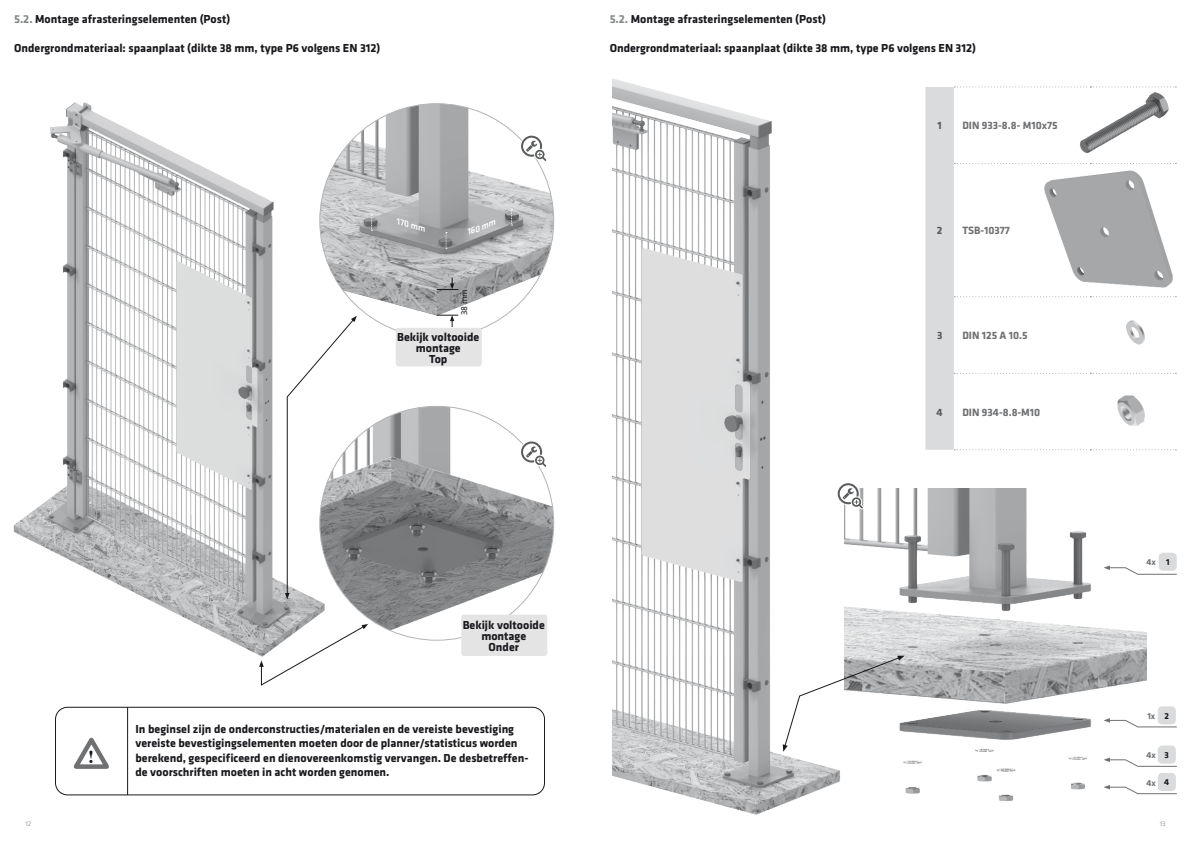
<style>
.page{position:relative;width:1191px;height:842px;background:#fff}
.page>*{position:absolute;margin:0;border:0;box-sizing:border-box;transform-origin:0 0}
.t1{font:700 18px "Times";color:#1a181c}
.t2{font:700 12px/11px "Klavika";color:#1a181c;text-align:center}
.t3{font:700 11px "Klavika";color:#707173}
.t4{font:700 11px "Klavika";color:#595a5b}
.t5{font:italic 500 9px "Klavika";color:#fff}
.t6{font:700 9px "Klavika";color:#707173}
.t7{font:9px "Klavika";color:#1a181c}
.t8{font:700 9px "Klavika";color:#1a181c}
.t9{font:7px "Klavika";color:#9d9fa0}
.s1{color:#87898a}
.s2{color:#1a181c}
</style>
<div class="page">
<img style="left:13px;top:102px;width:376px;height:553px">
<img style="left:320px;top:104px;width:234px;height:234px;border-radius:117px">
<svg style="left:285px;top:316px;width:72px;height:283px"></svg>
<svg style="left:259px;top:624px;width:109px;height:62px"></svg>
<svg style="left:437px;top:277px;width:21px;height:13px"></svg>
<svg style="left:437px;top:315px;width:21px;height:12px"></svg>
<svg style="left:446px;top:232px;width:1px;height:17px"></svg>
<svg style="left:511px;top:209px;width:1px;height:17px"></svg>
<svg style="left:371px;top:214px;width:1px;height:17px"></svg>
<div style="left:520px;top:135px;width:23px;height:23px;border:3px solid #fff;border-radius:50%"></div>
<svg style="left:522px;top:137px;width:19px;height:19px"></svg>
<div style="left:521px;top:136px;width:21px;height:21px;border:2px solid #595a5b;border-radius:50%"></div>
<svg style="left:526px;top:141px;width:21px;height:22px"></svg>
<div style="left:55px;top:707px;width:490px;height:88px;border:1px solid #1a181c;border-radius:12px"></div>
<hr style="left:127px;top:707px;width:1px;height:88px;background:#1a181c">
<svg style="left:73px;top:737px;width:36px;height:32px"></svg>
<img style="left:320px;top:406px;width:234px;height:234px;border-radius:117px">
<div style="left:520px;top:440px;width:23px;height:23px;border:3px solid #fff;border-radius:50%"></div>
<svg style="left:522px;top:442px;width:19px;height:19px"></svg>
<div style="left:521px;top:441px;width:21px;height:21px;border:2px solid #595a5b;border-radius:50%"></div>
<svg style="left:526px;top:446px;width:21px;height:23px"></svg>
<div style="left:396px;top:328px;width:86px;height:38px;background:#e4e4e5;border-radius:3px"></div>
<div style="left:461px;top:615px;width:86px;height:41px;background:#e4e4e5;border-radius:3px"></div>
<svg style="left:925px;top:86px;width:251px;height:364px"></svg>
<img style="left:1107px;top:309px;width:61px;height:51px">
<img style="left:855px;top:489px;width:291px;height:312px">
<img style="left:612px;top:78px;width:243px;height:737px">
<svg style="left:782px;top:656px;width:122px;height:96px"></svg>
<div style="left:1157px;top:706px;width:18px;height:18px;background:#dadbdc;border-radius:4px"></div>
<div style="left:1157px;top:746px;width:18px;height:18px;background:#dadbdc;border-radius:4px"></div>
<div style="left:1157px;top:773px;width:18px;height:18px;background:#dadbdc;border-radius:4px"></div>
<div style="left:1158px;top:553px;width:18px;height:18px;background:#dadbdc;border-radius:4px"></div>
<svg style="left:1103px;top:565px;width:74px;height:10px"></svg>
<svg style="left:1103px;top:718px;width:74px;height:9px"></svg>
<svg style="left:1103px;top:757px;width:74px;height:10px"></svg>
<svg style="left:1103px;top:785px;width:74px;height:9px"></svg>
<div style="left:836px;top:482px;width:23px;height:23px;border:3px solid #fff;border-radius:50%"></div>
<svg style="left:838px;top:484px;width:19px;height:19px"></svg>
<div style="left:837px;top:483px;width:21px;height:21px;border:2px solid #595a5b;border-radius:50%"></div>
<svg style="left:842px;top:488px;width:23px;height:22px"></svg>
<p class="t2" style="left:14px;top:14px;width:218px"><span class="s1">5.2.</span> Montage afrasteringselementen (Post)</p>
<p class="t2" style="left:14px;top:43px;width:368px">Ondergrondmateriaal: spaanplaat (dikte 38 mm, type P6 volgens EN 312)</p>
<p class="t5" style="left:398px;top:218px;width:31px;rotate:16deg">170 mm</p>
<p class="t5" style="left:465px;top:230px;width:32px;rotate:-21deg">160 mm</p>
<p class="t7" style="left:460px;top:315px;width:28px;rotate:-90deg">38 mm</p>
<p class="t2" style="left:397px;top:332px;width:84px">Bekijk voltooide montage<br>Top</p>
<p class="t2" style="left:609px;top:14px;width:218px"><span class="s1">5.2.</span> Montage afrasteringselementen (Post)</p>
<p class="t2" style="left:609px;top:43px;width:368px">Ondergrondmateriaal: spaanplaat (dikte 38 mm, type P6 volgens EN 312)</p>
<p class="t4" style="left:937px;top:121px;width:6px">1</p>
<p class="t3" style="left:962px;top:121px;width:97px">DIN 933-8.8- M10x75</p>
<p class="t4" style="left:937px;top:226px;width:7px">2</p>
<p class="t3" style="left:962px;top:226px;width:49px">TSB-10377</p>
<p class="t4" style="left:937px;top:330px;width:7px">3</p>
<p class="t3" style="left:962px;top:330px;width:67px">DIN 125 A 10.5</p>
<p class="t4" style="left:936px;top:407px;width:8px">4</p>
<p class="t3" style="left:962px;top:407px;width:79px">DIN 934-8.8-M10</p>
<h1 class="t1" style="left:88px;top:746px;width:7px">!</h1>
<p class="t2" style="left:462px;top:620px;width:84px">Bekijk voltooide montage<br>Onder</p>
<p class="t2" style="left:135px;top:722px;width:394px;line-height:14.4px;text-align:left">In beginsel zijn de onderconstructies/materialen en de vereiste bevestiging vereiste bevestigingselementen moeten door de planner/statisticus worden berekend, gespecificeerd en dienovereenkomstig vervangen. De desbetreffen&shy;de voorschriften moeten in acht worden genomen.</p>
<p class="t6" style="left:1146px;top:558px;width:24px">4x <span class="s2">1</span></p>
<p class="t6" style="left:1147px;top:712px;width:9px">1x</p>
<p class="t6" style="left:1146px;top:751px;width:11px">4x</p>
<p class="t6" style="left:1146px;top:779px;width:11px">4x</p>
<p class="t8" style="left:1164px;top:712px;width:6px">2</p>
<p class="t8" style="left:1164px;top:751px;width:6px">3</p>
<p class="t8" style="left:1164px;top:778px;width:7px">4</p>
<p class="t9" style="left:25px;top:821px;width:7px">12</p>
<p class="t9" style="left:1159px;top:821px;width:7px">13</p>
</div>
